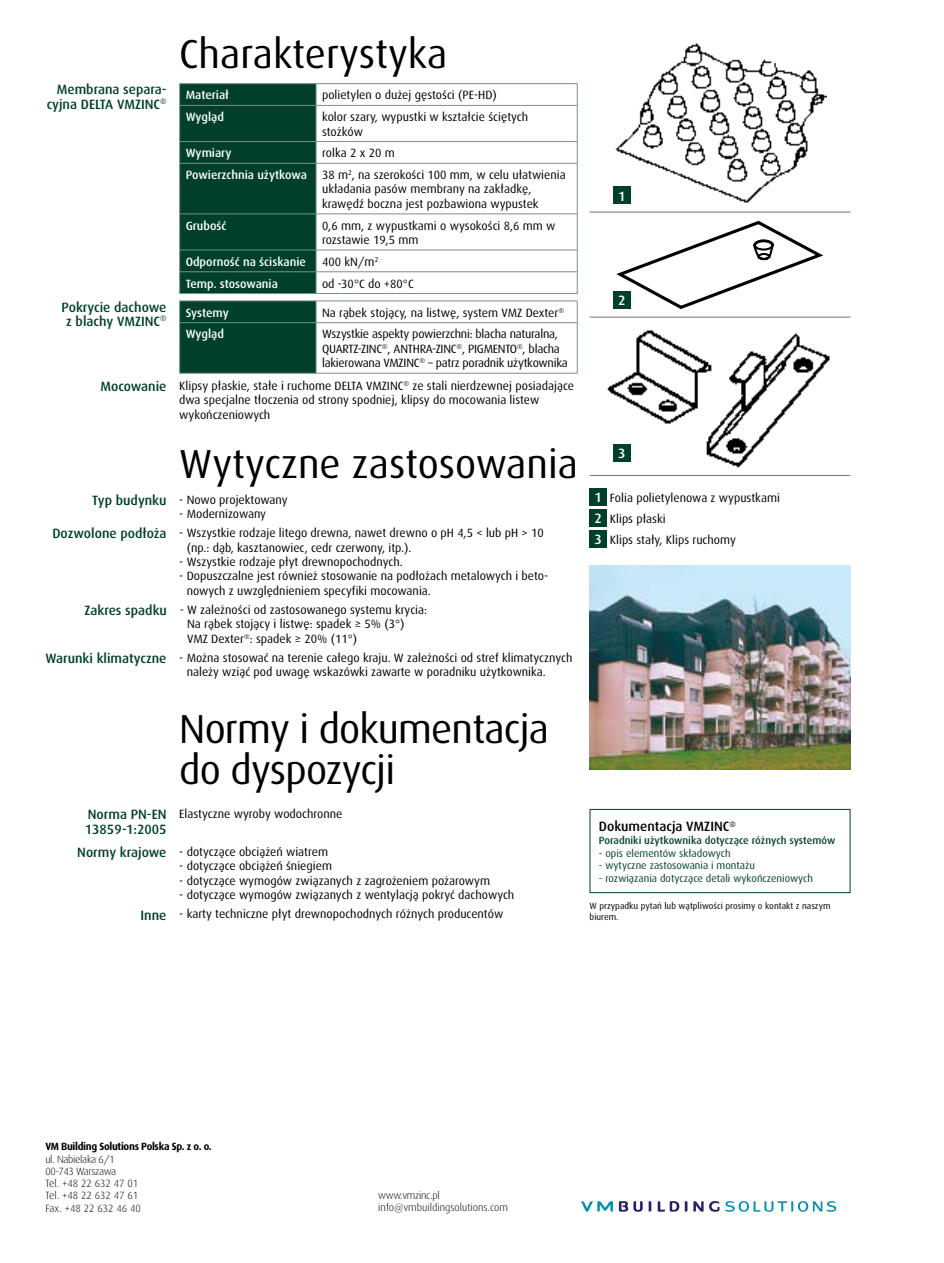
<style>
.page{position:relative;width:944px;height:1263px;background:#fff}
.page>*{position:absolute;margin:0;border:0;box-sizing:border-box;transform-origin:0 0}
.t1{font:40.5px/40.5px "Dax CE";letter-spacing:-.01em;color:#000}
.t2{font:500 13.5px/14.2px "Dax CE";color:#00402b;text-align:right}
.t3{font:500 13.5px "Dax CE";color:#000}
.t4{font:500 13.5px "Dax CE";color:#fff}
.t5{font:12px/14.4px "Dax CE";color:#000}
.t6{font:12px/14.4px "Dax CE";letter-spacing:-.02em;color:#000}
.t7{font:500 12px "Dax CE";color:#fff}
.t8{font:10.5px "Dax CE";color:#00402b}
.t9{font:300 10.5px/12.3px "Dax CE";letter-spacing:-.03em;color:#000}
.t10{font:500 10.5px "Dax CE";color:#00402b}
.t11{font:300 10.5px/12.6px "Dax CE";color:#000}
.t12{font:700 10.5px "Dax CE";letter-spacing:-.03em;color:#000}
.t13{font:9px/10.8px "Dax CE";color:#000}
.s1{font-weight:500;font-size:13.5px;color:#00402b}
.s2{font-weight:500;font-size:13.5px;color:#fff}
</style>
<div class="page">
<div style="left:590px;top:488px;width:17px;height:17px;background:#00402b"></div>
<div style="left:590px;top:509px;width:17px;height:17px;background:#00402b"></div>
<div style="left:590px;top:530px;width:17px;height:17px;background:#00402b"></div>
<div style="left:590px;top:809px;width:260px;height:84px;border:1px solid #00402b"></div>
<img style="left:590px;top:566px;width:260px;height:203px">
<hr style="left:179px;top:83px;width:137px;height:1px;background:#7a9180">
<hr style="left:316px;top:83px;width:262px;height:1px;background:#7a9180">
<svg style="left:577px;top:84px;width:1px;height:21px"></svg>
<hr style="left:577px;top:105px;width:1px;height:37px;background:#7a9180">
<svg style="left:577px;top:142px;width:1px;height:21px"></svg>
<hr style="left:577px;top:163px;width:1px;height:51px;background:#7a9180">
<hr style="left:577px;top:214px;width:1px;height:36px;background:#7a9180">
<svg style="left:577px;top:250px;width:1px;height:43px"></svg>
<hr style="left:179px;top:293px;width:137px;height:1px;background:#7a9180">
<hr style="left:316px;top:293px;width:262px;height:1px;background:#7a9180">
<hr style="left:316px;top:105px;width:261px;height:1px;background:#7a9180">
<hr style="left:316px;top:141px;width:261px;height:1px;background:#7a9180">
<hr style="left:316px;top:163px;width:261px;height:1px;background:#7a9180">
<hr style="left:316px;top:214px;width:261px;height:1px;background:#7a9180">
<hr style="left:316px;top:250px;width:261px;height:1px;background:#7a9180">
<hr style="left:316px;top:271px;width:261px;height:1px;background:#7a9180">
<svg style="left:179px;top:84px;width:138px;height:209px;background:#06442f"></svg>
<hr style="left:316px;top:301px;width:262px;height:1px;background:#7a9180">
<svg style="left:577px;top:301px;width:1px;height:22px"></svg>
<hr style="left:577px;top:323px;width:1px;height:50px;background:#7a9180">
<hr style="left:179px;top:373px;width:137px;height:1px;background:#7a9180">
<hr style="left:316px;top:373px;width:262px;height:1px;background:#7a9180">
<div style="left:179px;top:301px;width:138px;height:72px;background:#00402b"></div>
<hr style="left:180px;top:322px;width:136px;height:1px;background:#7a9180">
<hr style="left:316px;top:322px;width:261px;height:1px;background:#7a9180">
<hr style="left:316px;top:323px;width:1px;height:50px;background:#7a9180">
<img style="left:613px;top:43px;width:213px;height:161px">
<svg style="left:616px;top:221px;width:207px;height:88px"></svg>
<img style="left:607px;top:330px;width:223px;height:138px">
<hr style="left:590px;top:212px;width:260px;height:1px;background:#707172">
<hr style="left:590px;top:317px;width:260px;height:1px;background:#707172">
<hr style="left:590px;top:475px;width:260px;height:1px;background:#707172">
<div style="left:613px;top:187px;width:17px;height:17px;background:#00402b"></div>
<div style="left:613px;top:291px;width:17px;height:17px;background:#00402b"></div>
<div style="left:613px;top:444px;width:17px;height:17px;background:#00402b"></div>
<svg style="left:658px;top:1201px;width:21px;height:10px"></svg>
<svg style="left:619px;top:1201px;width:24px;height:11px"></svg>
<svg style="left:685px;top:1201px;width:2px;height:10px"></svg>
<svg style="left:649px;top:1201px;width:2px;height:10px"></svg>
<svg style="left:693px;top:1201px;width:26px;height:11px"></svg>
<svg style="left:725px;top:1201px;width:111px;height:11px"></svg>
<svg style="left:581px;top:1201px;width:32px;height:11px"></svg>
<h1 class="t1" style="left:179px;top:32px;width:269px">Charakterystyka</h1>
<p class="t2" style="left:47px;top:82px;width:121px">Membrana separa&shy;cyjna DELTA VMZINC<sup>®</sup></p>
<p class="t7" style="left:186px;top:87px;width:45px">Materiał</p>
<p class="t5" style="left:322px;top:88px;width:176px">polietylen o dużej gęstości (PE-HD)</p>
<p class="t7" style="left:186px;top:109px;width:40px">Wygląd</p>
<p class="t5" style="left:322px;top:109px;width:208px">kolor szary, wypustki w kształcie ściętych stożków</p>
<p class="t7" style="left:186px;top:145px;width:47px">Wymiary</p>
<p class="t5" style="left:322px;top:146px;width:74px">rolka 2 x 20 m</p>
<p class="t7" style="left:186px;top:167px;width:123px">Powierzchnia użytkowa</p>
<p class="t5" style="left:322px;top:167px;width:245px">38 m<sup>2</sup>, na szerokości 100 mm, w celu ułatwienia układania pasów membrany na zakładkę, krawędź boczna jest pozbawiona wypustek</p>
<p class="t7" style="left:186px;top:218px;width:42px">Grubość</p>
<p class="t5" style="left:322px;top:218px;width:235px">0,6 mm, z wypustkami o wysokości 8,6 mm w rozstawie 19,5 mm</p>
<p class="t7" style="left:186px;top:254px;width:122px">Odporność na ściskanie</p>
<p class="t5" style="left:322px;top:254px;width:58px">400 kN/m<sup>2</sup></p>
<p class="t7" style="left:186px;top:276px;width:94px">Temp. stosowania</p>
<p class="t5" style="left:322px;top:276px;width:93px">od -30°C do +80°C</p>
<p class="t2" style="left:62px;top:299px;width:107px;text-align:center">Pokrycie dachowe z blachy VMZINC<sup>®</sup></p>
<p class="t7" style="left:186px;top:305px;width:45px">Systemy</p>
<p class="t5" style="left:322px;top:305px;width:244px">Na rąbek stojący, na listwę, system VMZ Dexter<sup>®</sup></p>
<p class="t7" style="left:186px;top:326px;width:40px">Wygląd</p>
<p class="t6" style="left:322px;top:327px;width:247px">Wszystkie aspekty powierzchni: blacha naturalna,<br>QUARTZ-ZINC<sup>®</sup>, ANTHRA-ZINC<sup>®</sup>, PIGMENTO<sup>®</sup>, blacha lakierowana VMZINC<sup>®</sup> – patrz poradnik użytkownika</p>
<p class="t5" style="left:179px;top:378px;width:396px;text-indent:-79px"><span class="s1">Mocowanie</span> Klipsy płaskie, stałe i ruchome DELTA VMZINC<sup>®</sup> ze stali nierdzewnej posiadające dwa specjalne tłoczenia od strony spodniej, klipsy do mocowania listew wykończeniowych</p>
<h1 class="t1" style="left:179px;top:443px;width:400px">Wytyczne zastosowania</h1>
<p class="t5" style="left:92px;top:492px;width:197px"><span class="s1">Typ budynku</span> - Nowo projektowany</p>
<p class="t5" style="left:52px;top:504px;width:493px;line-height:19.2px;text-indent:127px">- Modernizowany<br><span class="s1">Dozwolone podłoża</span> - Wszystkie rodzaje litego drewna, nawet drewno o pH 4,5 &lt; lub pH &gt; 10</p>
<p class="t5" style="left:187px;top:540px;width:226px">(np.: dąb, kasztanowiec, cedr czerwony, itp.).</p>
<p class="t5" style="left:179px;top:554px;width:225px">- Wszystkie rodzaje płyt drewnopochodnych.</p>
<p class="t5" style="left:187px;top:569px;width:363px;text-indent:-7px">- Dopuszczalne jest również stosowanie na podłożach metalowych i beto&shy;nowych z uwzględnieniem specyfiki mocowania.</p>
<p class="t5" style="left:187px;top:602px;width:241px;text-indent:-103px"><span class="s1">Zakres spadku</span> - W zależności od zastosowanego systemu krycia:<br>Na rąbek stojący i listwę: spadek ≥ 5% (3°)<br>VMZ Dexter<sup>®</sup>: spadek ≥ 20% (11°)</p>
<p class="t5" style="left:187px;top:650px;width:387px;text-indent:-141px"><span class="s1">Warunki klimatyczne</span> - Można stosować na terenie całego kraju. W zależności od stref klimatycznych należy wziąć pod uwagę wskazówki zawarte w poradniku użytkownika.</p>
<h1 class="t1" style="left:179px;top:708px;width:371px">Normy i dokumentacja do dyspozycji</h1>
<p class="t5" style="left:88px;top:806px;width:256px"><span class="s1">Norma PN-EN</span> Elastyczne wyroby wodochronne</p>
<p class="t2" style="left:85px;top:821px;width:83px">13859-1:2005</p>
<p class="t5" style="left:77px;top:844px;width:252px"><span class="s1">Normy krajowe</span> - dotyczące obciążeń wiatrem</p>
<p class="t5" style="left:179px;top:859px;width:154px">- dotyczące obciążeń śniegiem</p>
<p class="t5" style="left:179px;top:873px;width:312px">- dotyczące wymogów związanych z zagrożeniem pożarowym</p>
<p class="t5" style="left:141px;top:885px;width:375px;line-height:19.2px;text-indent:39px">- dotyczące wymogów związanych z wentylacją pokryć dachowych<br><span class="s1">Inne</span> - karty techniczne płyt drewnopochodnych różnych producentów</p>
<p class="t4" style="left:618px;top:187px;width:9px">1</p>
<p class="t4" style="left:618px;top:292px;width:9px">2</p>
<p class="t4" style="left:618px;top:445px;width:9px">3</p>
<p class="t5" style="left:594px;top:487px;width:187px;line-height:21px"><span class="s2">1</span> Folia polietylenowa z wypustkami<br><span class="s2">2</span> Klips płaski<br><span class="s2">3</span> Klips stały, Klips ruchomy</p>
<p class="t3" style="left:599px;top:818px;width:138px">Dokumentacja VMZINC<sup>®</sup></p>
<p class="t10" style="left:599px;top:833px;width:238px">Poradniki użytkownika dotyczące różnych systemów</p>
<p class="t8" style="left:599px;top:846px;width:133px">- opis elementów składowych</p>
<p class="t8" style="left:599px;top:859px;width:158px">- wytyczne zastosowania i montażu</p>
<p class="t8" style="left:599px;top:871px;width:216px">- rozwiązania dotyczące detali wykończeniowych</p>
<p class="t13" style="left:590px;top:900px;width:242px">W przypadku pytań lub wątpliwości prosimy o kontakt z naszym biurem.</p>
<p class="t12" style="left:45px;top:1139px;width:168px">VM Building Solutions Polska Sp. z o. o.</p>
<p class="t9" style="left:45px;top:1152px;width:97px">ul. Nabielaka 6/1<br>00-743 Warszawa<br>Tel. +48 22 632 47 01<br>Tel. +48 22 632 47 61<br>Fax. +48 22 632 46 40</p>
<p class="t11" style="left:378px;top:1188px;width:131px">www.vmzinc.pl info@vmbuildingsolutions.com</p>
</div>
